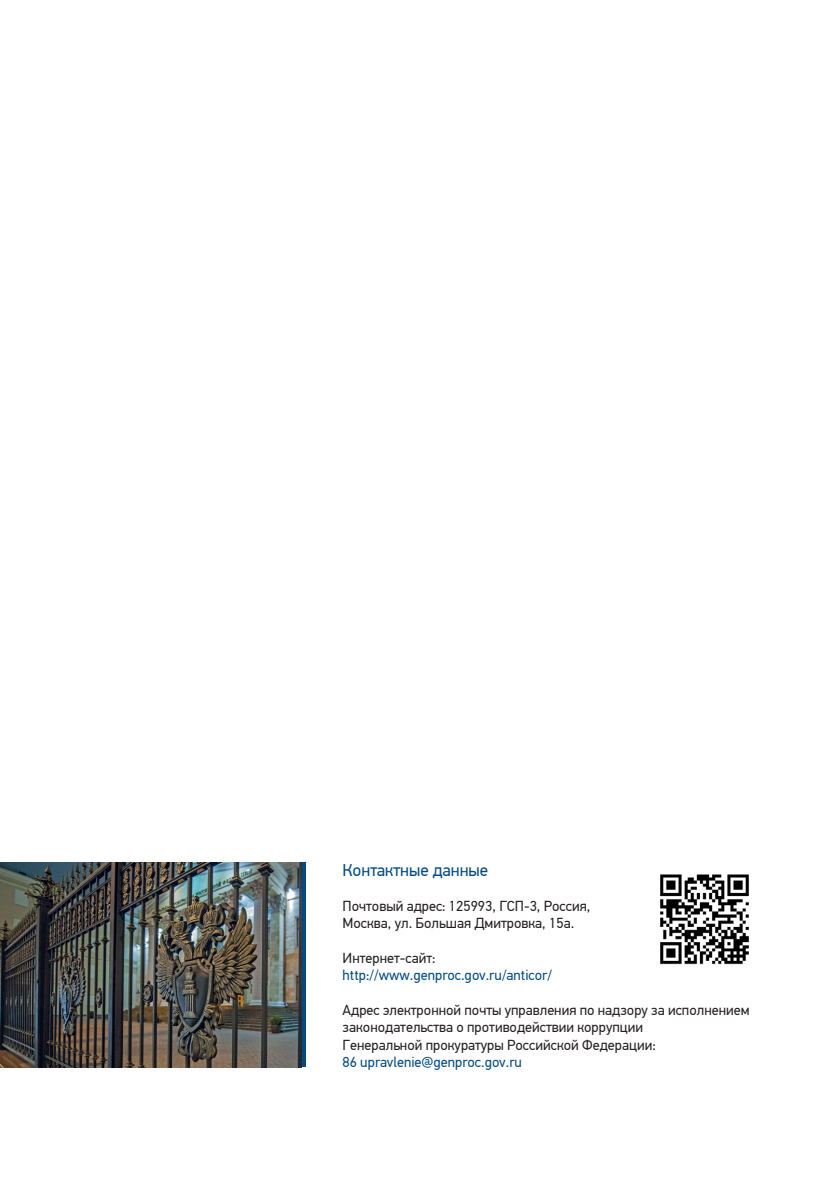
<style>
.page{position:relative;width:840px;height:1191px;background:#fff}
.page>*{position:absolute;margin:0;border:0;box-sizing:border-box;transform-origin:0 0}
.t1{font:17.4px "PF Din Text Pro";color:#004b87}
.t2{font:14.4px/17.4px "PF Din Text Pro";color:#231f20}
.t3{font:14.4px "PF Din Text Pro";color:#004b87}
</style>
<div class="page">
<svg style="left:301px;top:863px;width:4px;height:204px"></svg>
<img style="left:0;top:863px;width:301px;height:204px">
<img style="left:660px;top:874px;width:89px;height:91px">
<p class="t1" style="left:342px;top:859px;width:147px">Контактные данные</p>
<p class="t2" style="left:342px;top:897px;width:249px">Почтовый адрес: 125993, ГСП-3, Россия,<br>Москва, ул. Большая Дмитровка, 15а.</p>
<p class="t2" style="left:342px;top:949px;width:94px">Интернет-сайт:</p>
<p class="t3" style="left:342px;top:966px;width:211px">http://www.genproc.gov.ru/anticor/</p>
<p class="t2" style="left:342px;top:1001px;width:408px">Адрес электронной почты управления по надзору за исполнением законодательства о противодействии коррупции<br>Генеральной прокуратуры Российской Федерации:</p>
<p class="t3" style="left:342px;top:1053px;width:181px">86 upravlenie@genproc.gov.ru</p>
</div>
